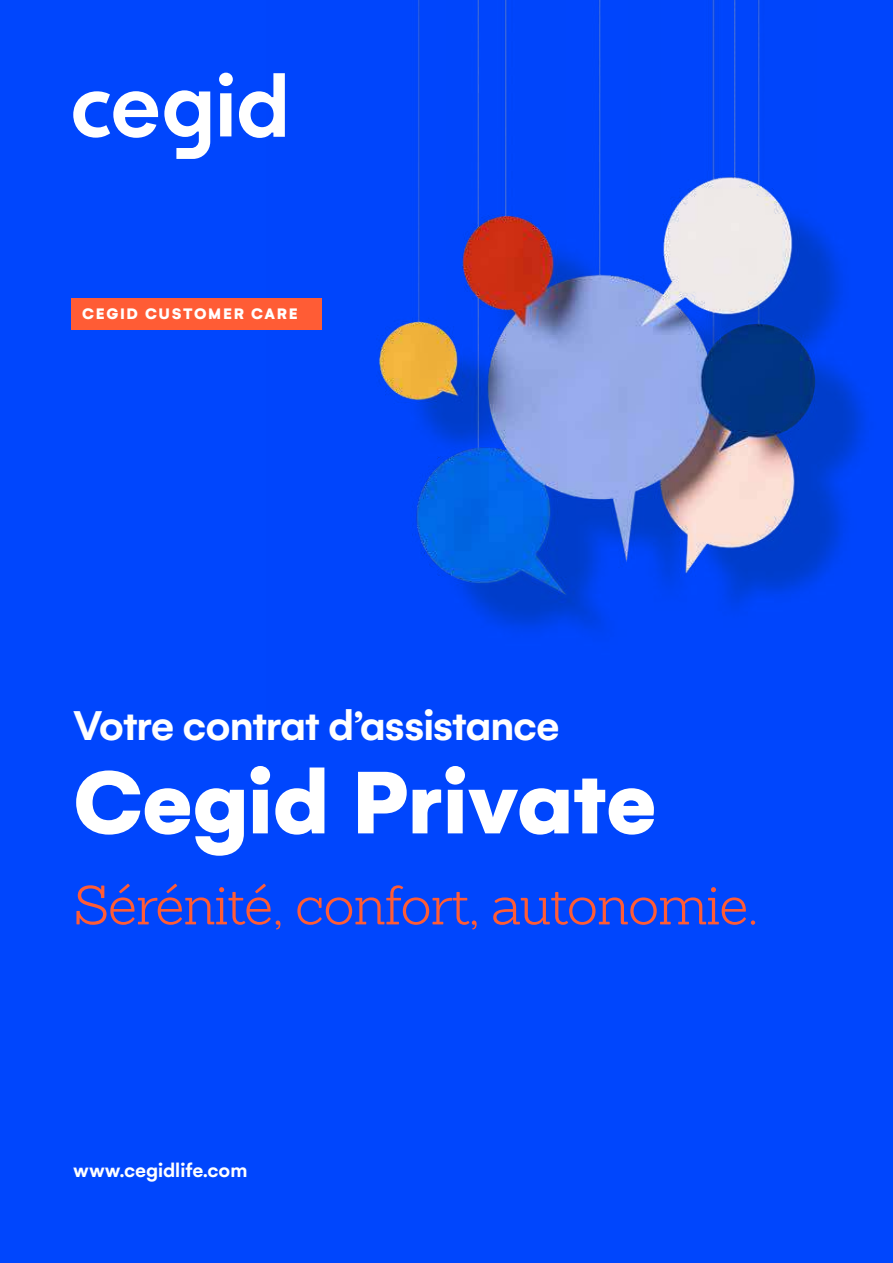
<style>
.page{position:relative;width:893px;height:1263px;background:#0046fd}
.page>*{position:absolute;margin:0;border:0;box-sizing:border-box;transform-origin:0 0}
.t1{font:900 96px "Gelion";color:#fff}
.t2{font:300 54px "Sanchez";letter-spacing:-.025em;color:#ff5c35}
.t3{font:600 45px "Gelion";letter-spacing:-.025em;color:#fff}
.t4{font:600 21px "Gelion";color:#fff}
.t5{font:900 16.5px "Gelion";letter-spacing:.1em;color:#fff}
</style>
<div class="page">
<svg style="left:164px;top:90px;width:46px;height:69px"></svg>
<svg style="left:219px;top:73px;width:14px;height:63px"></svg>
<svg style="left:239px;top:91px;width:27px;height:47px"></svg>
<svg style="left:73px;top:91px;width:85px;height:47px"></svg>
<img style="left:266px;top:0;width:600px;height:632px">
<div style="left:71px;top:298px;width:251px;height:31px;background:#ff5c35"></div>
<p class="t5" style="left:82px;top:308px;width:217px">CEGID CUSTOMER CARE</p>
<p class="t3" style="left:73px;top:709px;width:488px">Votre contrat d’assistance</p>
<h1 class="t1" style="left:73px;top:766px;width:584px">Cegid Private</h1>
<p class="t2" style="left:73px;top:883px;width:687px">Sérénité, confort, autonomie.</p>
<p class="t4" style="left:73px;top:1163px;width:176px">www.cegidlife.com</p>
</div>
